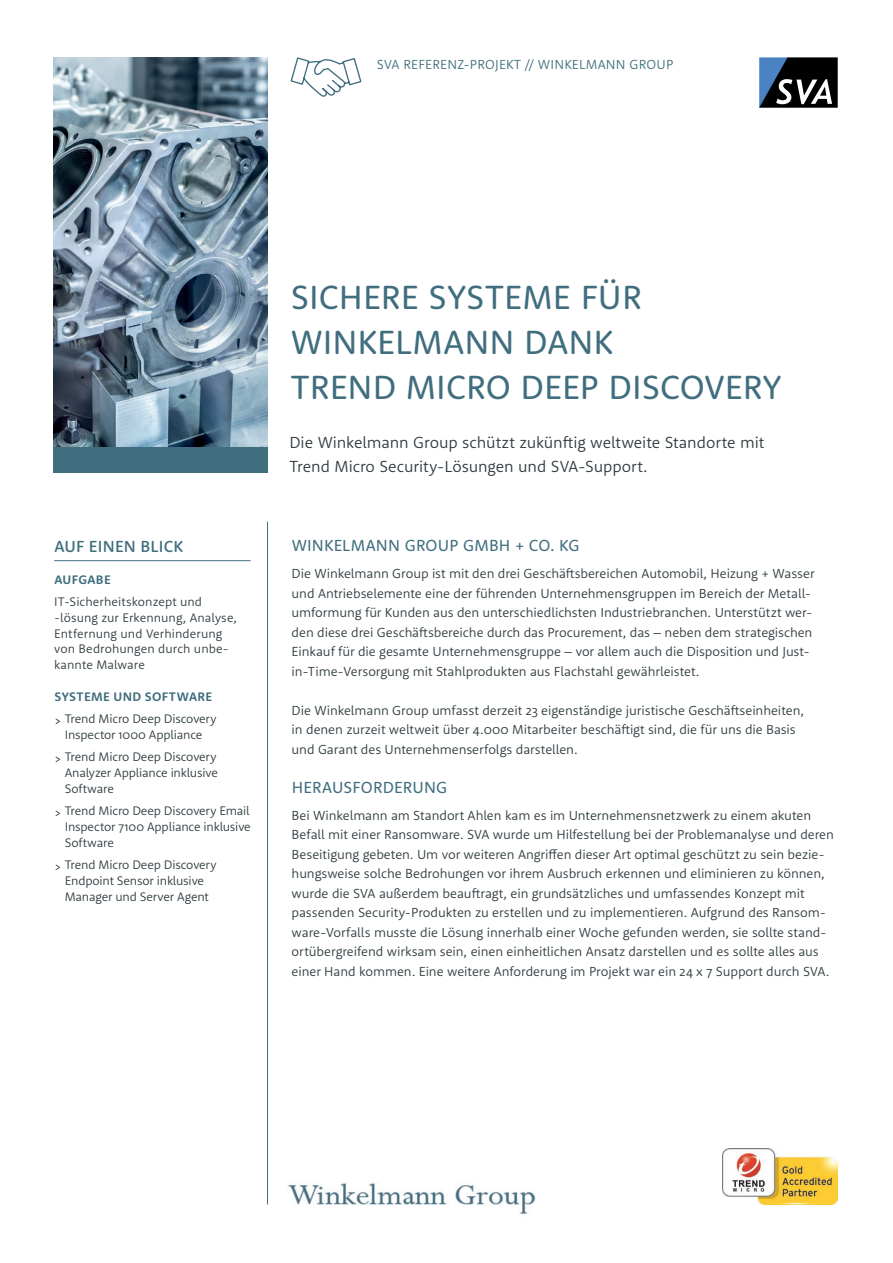
<style>
.page{position:relative;width:893px;height:1263px;background:#fff}
.page>*{position:absolute;margin:0;border:0;box-sizing:border-box;transform-origin:0 0}
.t1{font:34.5px "Rooney Sans";color:#406e7e}
.t2{font:300 16.5px/24px "Rooney Sans";letter-spacing:-.005em;color:#2f3b3f}
.t3{font:16.5px "Rooney Sans";letter-spacing:.01em;color:#406e7e}
.t4{font:500 16.5px "Rooney Sans";letter-spacing:.015em;color:#406e7e}
.t5{font:300 13.5px/19.5px "Rooney Sans";letter-spacing:-.005em;color:#2f3b3f}
.t6{font:300 13.5px "Rooney Sans";letter-spacing:.015em;color:#406e7e}
.t7{font:300 12.75px/15.8px "Rooney Sans";letter-spacing:-.01em;color:#2f3b3f;text-align:center}
.t8{font:700 12.75px "Rooney Sans";letter-spacing:.03em;color:#406e7e}
</style>
<div class="page">
<svg style="left:290px;top:57px;width:72px;height:40px"></svg>
<img style="left:53px;top:57px;width:215px;height:390px">
<svg style="left:759px;top:57px;width:79px;height:51px;background:#36404c"></svg>
<hr style="left:54px;top:560px;width:197px;height:1px;background:#406e7e">
<div style="left:53px;top:447px;width:215px;height:26px;background:#406e7e"></div>
<hr style="left:267px;top:522px;width:1px;height:682px;background:#406e7e">
<img style="left:288px;top:1183px;width:248px;height:32px">
<img style="left:722px;top:1149px;width:115px;height:56px">
<p class="t6" style="left:377px;top:55px;width:298px">SVA REFERENZ-PROJEKT // WINKELMANN GROUP</p>
<p class="t4" style="left:54px;top:536px;width:130px">AUF EINEN BLICK</p>
<p class="t8" style="left:54px;top:571px;width:58px">AUFGABE</p>
<p class="t7" style="left:54px;top:593px;width:184px;text-align:left">IT-Sicherheitskonzept und -lösung zur Erkennung, Analyse,<br>Entfernung und Verhinderung von Bedrohungen durch unbe&shy;kannte Malware</p>
<p class="t8" style="left:54px;top:688px;width:159px">SYSTEME UND SOFTWARE</p>
<p class="t7" style="left:54px;top:710px;width:164px">&gt; Trend Micro Deep Discovery<br>Inspector 1000 Appliance</p>
<p class="t7" style="left:65px;top:749px;width:155px;text-align:justify;text-indent:-10px">&gt; Trend Micro Deep Discovery Analyzer Appliance inklusive Software</p>
<p class="t7" style="left:65px;top:803px;width:188px;text-align:justify;text-indent:-10px">&gt; Trend Micro Deep Discovery Email Inspector 7100 Appliance inklusive Software</p>
<p class="t7" style="left:54px;top:857px;width:164px">&gt; Trend Micro Deep Discovery<br>Endpoint Sensor inklusive<br>Manager und Server Agent</p>
<p class="t1" style="left:291px;top:274px;width:352px">SICHERE SYSTEME FÜR</p>
<p class="t1" style="left:291px;top:319px;width:324px">WINKELMANN DANK</p>
<p class="t1" style="left:291px;top:365px;width:492px">TREND MICRO DEEP DISCOVERY</p>
<p class="t2" style="left:289px;top:430px;width:476px">Die Winkelmann Group schützt zukünftig weltweite Standorte mit<br>Trend Micro Security-Lösungen und SVA-Support.</p>
<p class="t3" style="left:292px;top:535px;width:289px">WINKELMANN GROUP GMBH + CO. KG</p>
<p class="t5" style="left:292px;top:563px;width:524px">Die Winkelmann Group ist mit den drei Geschäftsbereichen Automobil, Heizung + Wasser und Antriebselemente eine der führenden Unternehmensgruppen im Bereich der Metall&shy;umformung für Kunden aus den unterschiedlichsten Industriebranchen. Unterstützt wer&shy;den diese drei Geschäftsbereiche durch das Procurement, das – neben dem strategischen Einkauf für die gesamte Unternehmensgruppe – vor allem auch die Disposition und Just&shy;in-Time-Versorgung mit Stahlprodukten aus Flachstahl gewährleistet.</p>
<p class="t5" style="left:292px;top:700px;width:514px">Die Winkelmann Group umfasst derzeit 23 eigenständige juristische Geschäftseinheiten, in denen zurzeit weltweit über 4.000 Mitarbeiter beschäftigt sind, die für uns die Basis</p>
<p class="t5" style="left:292px;top:739px;width:288px">und Garant des Unternehmenserfolgs darstellen.</p>
<p class="t3" style="left:292px;top:776px;width:157px">HERAUSFORDERUNG</p>
<p class="t5" style="left:292px;top:805px;width:544px">Bei Winkelmann am Standort Ahlen kam es im Unternehmensnetzwerk zu einem akuten Befall mit einer Ransomware. SVA wurde um Hilfestellung bei der Problemanalyse und deren Beseitigung gebeten. Um vor weiteren Angriffen dieser Art optimal geschützt zu sein bezie&shy;hungsweise solche Bedrohungen vor ihrem Ausbruch erkennen und eliminieren zu können, wurde die SVA außerdem beauftragt, ein grundsätzliches und umfassendes Konzept mit</p>
<p class="t5" style="left:292px;top:902px;width:539px">passenden Security-Produkten zu erstellen und zu implementieren. Aufgrund des Ransom&shy;ware-Vorfalls musste die Lösung innerhalb einer Woche gefunden werden, sie sollte stand&shy;ortübergreifend wirksam sein, einen einheitlichen Ansatz darstellen und es sollte alles aus einer Hand kommen. Eine weitere Anforderung im Projekt war ein 24 x 7 Support durch SVA.</p>
</div>
